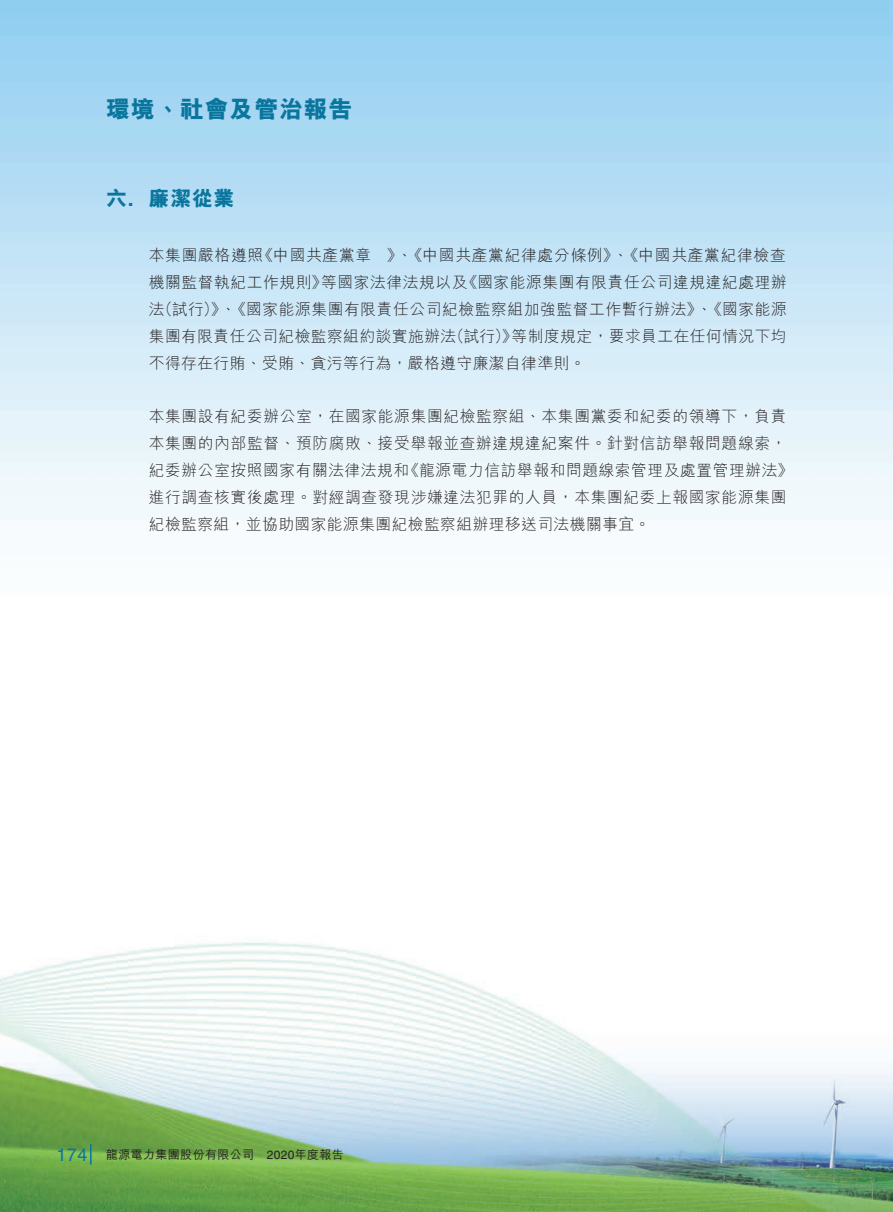
<style>
.page{position:relative;width:893px;height:1212px;background:#fff}
.page>*{position:absolute;margin:0;border:0;box-sizing:border-box;transform-origin:0 0}
.t1{font:800 24px "M Hei HK";letter-spacing:.03em;color:#0a769e}
.t2{font:800 21px "M Hei HK";color:#0a769e}
.t3{font:300 15.75px/27px "M Hei HK";letter-spacing:.035em;color:#231f20}
.t4{font:500 12px "M Hei HK";letter-spacing:.03em;color:#231f20}
.s1{font-family:"Helvetica LT Std";font-weight:700}
.s2{font-family:"Helvetica LT Std";font-weight:400;font-size:18px;color:#0a769e}
.s3{font-family:"Helvetica LT Std";font-weight:400}
</style>
<div class="page">
<img style="left:0;top:0;width:893px;height:1212px">
<hr style="left:90px;top:1144px;width:2px;height:20px;background:#0a769e">
<h1 class="t1" style="left:106px;top:97px;width:248px">環境、社會及管治報告</h1>
<h2 class="t2" style="left:106px;top:188px;width:130px">六<span class="s1">.</span> 廉潔從業</h2>
<p class="t3" style="left:149px;top:241px;width:639px;text-align:justify">本集團嚴格遵照《中國共產黨章 》、《中國共產黨紀律處分條例》、《中國共產黨紀律檢查機關監督執紀工作規則》等國家法律法規以及《國家能源集團有限責任公司違規違紀處理辦法（試行）》、《國家能源集團有限責任公司紀檢監察組加強監督工作暫行辦法》、《國家能源集團有限責任公司紀檢監察組約談實施辦法（試行）》等制度規定，要求員工在任何情況下均不得存在行賄、受賄、貪污等行為，嚴格遵守廉潔自律準則。</p>
<p class="t3" style="left:149px;top:403px;width:646px">本集團設有紀委辦公室，在國家能源集團紀檢監察組、本集團黨委和紀委的領導下，負責本集團的內部監督、預防腐敗、接受舉報並查辦違規違紀案件。針對信訪舉報問題線索，紀委辦公室按照國家有關法律法規和《龍源電力信訪舉報和問題線索管理及處置管理辦法》進行調查核實後處理。對經調查發現涉嫌違法犯罪的人員，本集團紀委上報國家能源集團紀檢監察組，並協助國家能源集團紀檢監察組辦理移送司法機關事宜。</p>
<p class="t4" style="left:56px;top:1146px;width:289px"><span class="s2">174</span> 龍源電力集團股份有限公司 <span class="s3">2020</span>年度報告</p>
</div>
